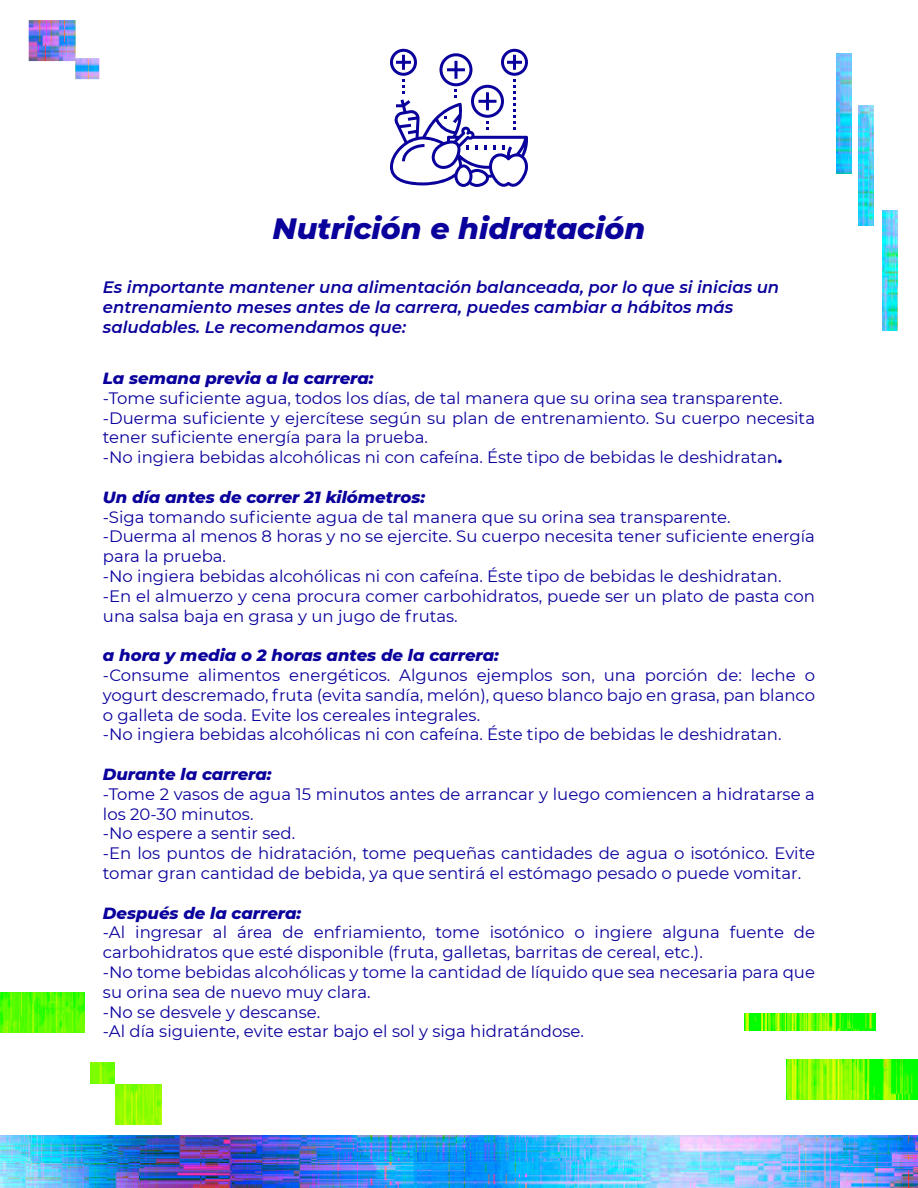
<style>
.page{position:relative;width:918px;height:1188px;background:#fff}
.page>*{position:absolute;margin:0;border:0;box-sizing:border-box;transform-origin:0 0}
.t1{font:italic 800 30px "Montserrat";color:#0a019c}
.t2{font:16.5px/19.8px "Montserrat";color:#0a019c}
.t3{font:italic 600 16.5px/19.8px "Montserrat";color:#0a019c}
.t4{font:italic 800 16.5px "Montserrat";color:#0a019c}
.s1{font-weight:800;font-style:italic}
</style>
<div class="page">
<img style="left:0;top:20px;width:918px;height:1168px">
<svg style="left:390px;top:49px;width:139px;height:139px"></svg>
<h1 class="t1" style="left:273px;top:207px;width:374px">Nutrición e hidratación</h1>
<p class="t3" style="left:103px;top:277px;width:678px">Es importante mantener una alimentación balanceada, por lo que si inicias un entrenamiento meses antes de la carrera, puedes cambiar a hábitos más saludables. Le recomendamos que:</p>
<p class="t4" style="left:103px;top:366px;width:272px">La semana previa a la carrera:</p>
<p class="t2" style="left:103px;top:387px;width:714px">-Tome suficiente agua, todos los días, de tal manera que su orina sea transparente. -Duerma suficiente y ejercítese según su plan de entrenamiento. Su cuerpo necesita tener suficiente energía para la prueba.<br>-No ingiera bebidas alcohólicas ni con cafeína. Éste tipo de bebidas le deshidratan<span class="s1">.</span></p>
<p class="t4" style="left:103px;top:485px;width:324px">Un día antes de correr 21 kilómetros:</p>
<p class="t2" style="left:103px;top:506px;width:714px">-Siga tomando suficiente agua de tal manera que su orina sea transparente.<br>-Duerma al menos 8 horas y no se ejercite. Su cuerpo necesita tener suficiente energía para la prueba.<br>-No ingiera bebidas alcohólicas ni con cafeína. Éste tipo de bebidas le deshidratan.<br>-En el almuerzo y cena procura comer carbohidratos, puede ser un plato de pasta con una salsa baja en grasa y un jugo de frutas.</p>
<p class="t4" style="left:103px;top:643px;width:398px">a hora y media o 2 horas antes de la carrera:</p>
<p class="t2" style="left:103px;top:665px;width:714px">-Consume alimentos energéticos. Algunos ejemplos son, una porción de: leche o yogurt descremado, fruta (evita sandía, melón), queso blanco bajo en grasa, pan blanco o galleta de soda. Evite los cereales integrales.<br>-No ingiera bebidas alcohólicas ni con cafeína. Éste tipo de bebidas le deshidratan.</p>
<p class="t4" style="left:103px;top:762px;width:170px">Durante la carrera:</p>
<p class="t2" style="left:103px;top:783px;width:714px">-Tome 2 vasos de agua 15 minutos antes de arrancar y luego comiencen a hidratarse a los 20-30 minutos.<br>-No espere a sentir sed.<br>-En los puntos de hidratación, tome pequeñas cantidades de agua o isotónico. Evite tomar gran cantidad de bebida, ya que sentirá el estómago pesado o puede vomitar.</p>
<p class="t4" style="left:103px;top:901px;width:200px">Después de la carrera:</p>
<p class="t2" style="left:103px;top:922px;width:714px">-Al ingresar al área de enfriamiento, tome isotónico o ingiere alguna fuente de carbohidratos que esté disponible (fruta, galletas, barritas de cereal, etc.).<br>-No tome bebidas alcohólicas y tome la cantidad de líquido que sea necesaria para que su orina sea de nuevo muy clara.<br>-No se desvele y descanse.<br>-Al día siguiente, evite estar bajo el sol y siga hidratándose.</p>
</div>
